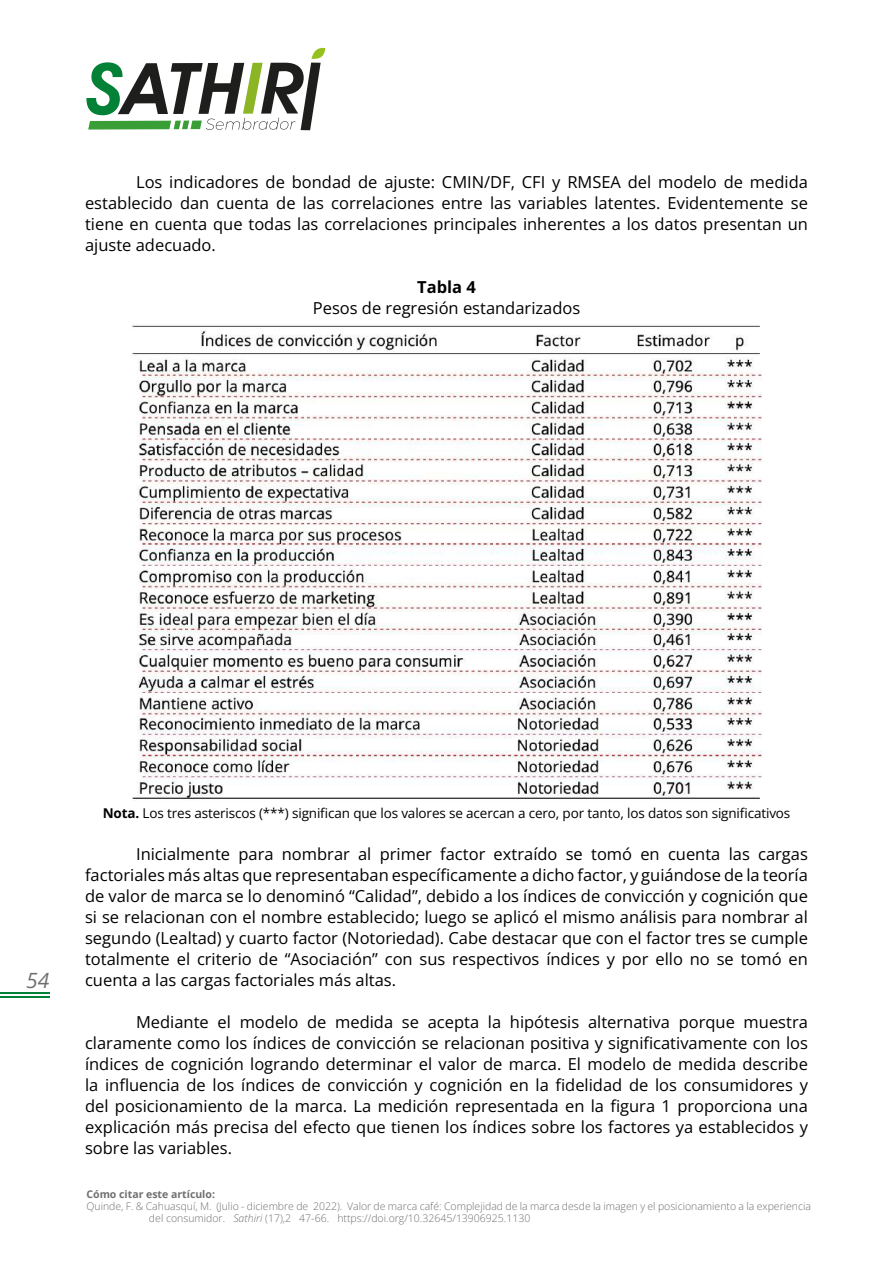
<style>
.page{position:relative;width:893px;height:1263px;background:#fff}
.page>*{position:absolute;margin:0;border:0;box-sizing:border-box;transform-origin:0 0}
.t1{font:italic 21px "Open Sans";color:#706f6f}
.t2{font:16.5px/21px "Open Sans";color:#000;text-align:justify}
.t3{font:700 16.5px "Open Sans";color:#000}
.t4{font:13.5px "Open Sans";letter-spacing:-.01em;color:#000}
.t5{font:300 10.5px/12px "Open Sans";color:#706f6f}
.t6{font:700 10.5px "Open Sans";color:#706f6f}
.s1{font-weight:700}
.s2{font-style:italic}
</style>
<div class="page">
<hr style="left:0;top:992px;width:49px;height:2px;background:#028137">
<hr style="left:0;top:996px;width:49px;height:2px;background:#028137">
<svg style="left:86px;top:47px;width:239px;height:83px"></svg>
<img style="left:131px;top:325px;width:631px;height:474px">
<p class="t2" style="left:85px;top:171px;width:724px;text-indent:51px">Los indicadores de bondad de ajuste: CMIN/DF, CFI y RMSEA del modelo de medida establecido dan cuenta de las correlaciones entre las variables latentes. Evidentemente se tiene en cuenta que todas las correlaciones principales inherentes a los datos presentan un ajuste adecuado.</p>
<p class="t3" style="left:417px;top:275px;width:60px">Tabla 4</p>
<p class="t2" style="left:313px;top:297px;width:269px">Pesos de regresión estandarizados</p>
<p class="t1" style="left:26px;top:966px;width:25px">54</p>
<p class="t4" style="left:103px;top:804px;width:689px"><span class="s1">Nota.</span> Los tres asteriscos (***) significan que los valores se acercan a cero, por tanto, los datos son significativos</p>
<p class="t2" style="left:85px;top:843px;width:724px;text-indent:51px">Inicialmente para nombrar al primer factor extraído se tomó en cuenta las cargas factoriales más altas que representaban específicamente a dicho factor, y guiándose de la teoría de valor de marca se lo denominó “Calidad”, debido a los índices de convicción y cognición que si se relacionan con el nombre establecido; luego se aplicó el mismo análisis para nombrar al segundo (Lealtad) y cuarto factor (Notoriedad). Cabe destacar que con el factor tres se cumple totalmente el criterio de “Asociación” con sus respectivos índices y por ello no se tomó en cuenta a las cargas factoriales más altas.</p>
<p class="t2" style="left:85px;top:1011px;width:724px;text-indent:51px">Mediante el modelo de medida se acepta la hipótesis alternativa porque muestra claramente como los índices de convicción se relacionan positiva y significativamente con los índices de cognición logrando determinar el valor de marca. El modelo de medida describe la influencia de los índices de convicción y cognición en la fidelidad de los consumidores y del posicionamiento de la marca. La medición representada en la figura 1 proporciona una explicación más precisa del efecto que tienen los índices sobre los factores ya establecidos y sobre las variables.</p>
<p class="t6" style="left:86px;top:1187px;width:130px">Cómo citar este artículo:</p>
<p class="t5" style="left:149px;top:1199px;width:664px;text-indent:-63px">Quinde, F. &amp; Cahuasquí, M. (Julio - diciembre de 2022). Valor de marca café: Complejidad de la marca desde la imagen y el posicionamiento a la experiencia del consumidor. <span class="s2">Sathiri</span> (17),2 47-66. https://doi.org/10.32645/13906925.1130</p>
</div>
